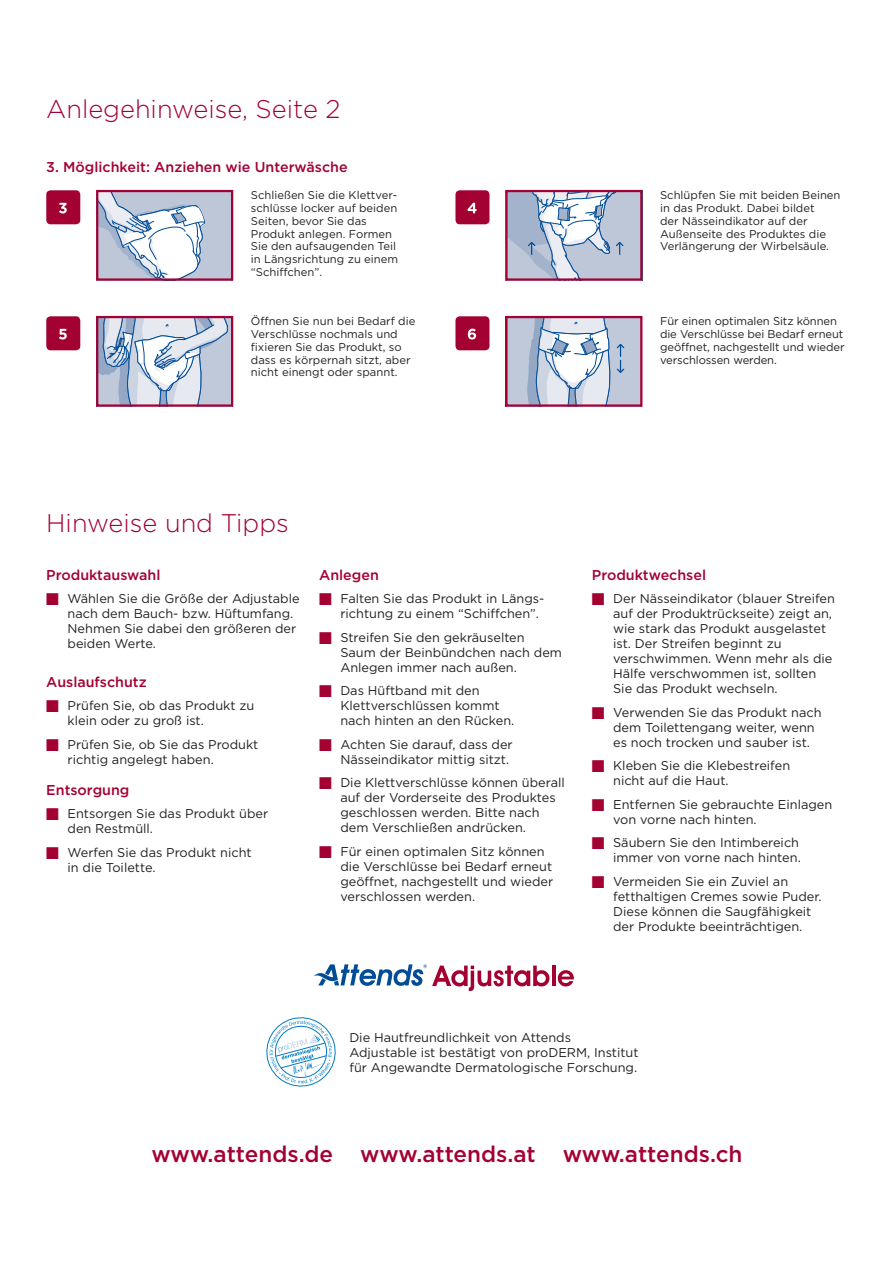
<style>
.page{position:relative;width:893px;height:1263px;background:#fff}
.page>*{position:absolute;margin:0;border:0;box-sizing:border-box;transform-origin:0 0}
.t1{font:300 25.5px "Gotham";color:#a40133}
.t2{font:500 22.5px "Gotham";color:#a40133}
.t3{font:500 14.25px "Gotham";color:#a40133}
.t4{font:12.75px/15px "Gotham";color:#231f20}
.t5{font:11.25px/12.8px "Gotham";color:#231f20}
.s1{color:#a40133}
</style>
<div class="page">
<svg style="left:508px;top:193px;width:131px;height:85px;background:#b8c6d9"></svg>
<svg style="left:99px;top:193px;width:131px;height:85px"></svg>
<svg style="left:508px;top:319px;width:131px;height:85px;background:#c1cdde"></svg>
<svg style="left:99px;top:319px;width:131px;height:85px;background:#becbdd"></svg>
<div style="left:46px;top:190px;width:34px;height:34px;background:#a40133;border-radius:4px"></div>
<svg style="left:59px;top:203px;width:8px;height:10px"></svg>
<div style="left:96px;top:190px;width:137px;height:91px;border:2px solid #a40133"></div>
<div style="left:455px;top:190px;width:34px;height:34px;background:#a40133;border-radius:4px"></div>
<svg style="left:467px;top:203px;width:10px;height:10px"></svg>
<div style="left:46px;top:316px;width:34px;height:34px;background:#a40133;border-radius:4px"></div>
<svg style="left:59px;top:329px;width:8px;height:10px"></svg>
<div style="left:455px;top:316px;width:34px;height:34px;background:#a40133;border-radius:4px"></div>
<svg style="left:468px;top:329px;width:8px;height:10px"></svg>
<div style="left:505px;top:190px;width:137px;height:91px;border:2px solid #a40133"></div>
<div style="left:96px;top:316px;width:137px;height:91px;border:2px solid #a40133"></div>
<div style="left:505px;top:316px;width:137px;height:91px;border:2px solid #a40133"></div>
<svg style="left:314px;top:964px;width:235px;height:27px"></svg>
<hr style="left:552px;top:965px;width:3px;height:21px;background:#a40133">
<svg style="left:558px;top:970px;width:16px;height:16px"></svg>
<svg style="left:266px;top:1017px;width:70px;height:70px"></svg>
<h1 class="t1" style="left:46px;top:93px;width:296px">Anlegehinweise, Seite 2</h1>
<p class="t3" style="left:46px;top:158px;width:303px">3. Möglichkeit: Anziehen wie Unterwäsche</p>
<p class="t5" style="left:251px;top:189px;width:149px">Schließen Sie die Klettver&shy;schlüsse locker auf beiden<br>Seiten, bevor Sie das<br>Produkt anlegen. Formen<br>Sie den aufsaugenden Teil in Längsrichtung zu einem “Schiffchen”.</p>
<p class="t5" style="left:660px;top:189px;width:182px">Schlüpfen Sie mit beiden Beinen in das Produkt. Dabei bildet<br>der Nässeindikator auf der<br>Außenseite des Produktes die<br>Verlängerung der Wirbelsäule.</p>
<p class="t5" style="left:251px;top:315px;width:166px">Öffnen Sie nun bei Bedarf die<br>Verschlüsse nochmals und fixieren Sie das Produkt, so dass es körpernah sitzt, aber nicht einengt oder spannt.</p>
<p class="t5" style="left:660px;top:315px;width:186px">Für einen optimalen Sitz können die Verschlüsse bei Bedarf erneut geöffnet, nachgestellt und wieder verschlossen werden.</p>
<h1 class="t1" style="left:46px;top:507px;width:244px">Hinweise und Tipps</h1>
<p class="t3" style="left:46px;top:565px;width:116px">Produktauswahl</p>
<p class="t4" style="left:68px;top:591px;width:234px;text-indent:-21px"><span class="s1">■</span> Wählen Sie die Größe der Adjustable nach dem Bauch- bzw. Hüftumfang.<br>Nehmen Sie dabei den größeren der beiden Werte.</p>
<p class="t3" style="left:46px;top:672px;width:102px">Auslaufschutz</p>
<p class="t4" style="left:68px;top:698px;width:188px;text-indent:-21px"><span class="s1">■</span> Prüfen Sie, ob das Produkt zu klein oder zu groß ist.</p>
<p class="t4" style="left:68px;top:737px;width:192px;text-indent:-21px"><span class="s1">■</span> Prüfen Sie, ob Sie das Produkt richtig angelegt haben.</p>
<p class="t3" style="left:46px;top:780px;width:85px">Entsorgung</p>
<p class="t4" style="left:68px;top:806px;width:202px;text-indent:-21px"><span class="s1">■</span> Entsorgen Sie das Produkt über den Restmüll.</p>
<p class="t4" style="left:68px;top:845px;width:186px;text-indent:-21px"><span class="s1">■</span> Werfen Sie das Produkt nicht in die Toilette.</p>
<p class="t3" style="left:319px;top:565px;width:61px">Anlegen</p>
<p class="t4" style="left:340px;top:591px;width:206px;text-indent:-21px"><span class="s1">■</span> Falten Sie das Produkt in Längs&shy;richtung zu einem “Schiffchen”.</p>
<p class="t4" style="left:340px;top:629px;width:223px;text-indent:-21px"><span class="s1">■</span> Streifen Sie den gekräuselten<br>Saum der Beinbündchen nach dem<br>Anlegen immer nach außen.</p>
<p class="t4" style="left:340px;top:683px;width:176px;text-indent:-21px"><span class="s1">■</span> Das Hüftband mit den<br>Klettverschlüssen kommt nach hinten an den Rücken.</p>
<p class="t4" style="left:319px;top:736px;width:195px;text-align:right"><span class="s1">■</span> Achten Sie darauf, dass der<br>Nässeindikator mittig sitzt.</p>
<p class="t4" style="left:340px;top:775px;width:226px;text-indent:-21px"><span class="s1">■</span> Die Klettverschlüsse können überall auf der Vorderseite des Produktes geschlossen werden. Bitte nach dem Verschließen andrücken.</p>
<p class="t4" style="left:340px;top:843px;width:214px;text-indent:-21px"><span class="s1">■</span> Für einen optimalen Sitz können die Verschlüsse bei Bedarf erneut geöffnet, nachgestellt und wieder verschlossen werden.</p>
<p class="t3" style="left:592px;top:565px;width:116px">Produktwechsel</p>
<p class="t4" style="left:613px;top:591px;width:223px;text-indent:-21px"><span class="s1">■</span> Der Nässeindikator (blauer Streifen auf der Produktrückseite) zeigt an, wie stark das Produkt ausgelastet ist. Der Streifen beginnt zu verschwimmen. Wenn mehr als die<br>Hälfe verschwommen ist, sollten<br>Sie das Produkt wechseln.</p>
<p class="t4" style="left:613px;top:704px;width:210px;text-indent:-21px"><span class="s1">■</span> Verwenden Sie das Produkt nach dem Toilettengang weiter, wenn es noch trocken und sauber ist.</p>
<p class="t4" style="left:613px;top:758px;width:179px;text-indent:-21px"><span class="s1">■</span> Kleben Sie die Klebestreifen nicht auf die Haut.</p>
<p class="t4" style="left:613px;top:796px;width:221px;text-indent:-21px"><span class="s1">■</span> Entfernen Sie gebrauchte Einlagen von vorne nach hinten.</p>
<p class="t4" style="left:592px;top:835px;width:210px;text-align:right"><span class="s1">■</span> Säubern Sie den Intimbereich immer von vorne nach hinten.</p>
<p class="t4" style="left:613px;top:873px;width:210px;text-indent:-21px"><span class="s1">■</span> Vermeiden Sie ein Zuviel an fetthaltigen Cremes sowie Puder.<br>Diese können die Saugfähigkeit der Produkte beeinträchtigen.</p>
<p class="t4" style="left:349px;top:1029px;width:291px">Die Hautfreundlichkeit von Attends<br>Adjustable ist bestätigt von proDERM, Institut für Angewandte Dermatologische Forschung.</p>
<h2 class="t2" style="left:151px;top:1140px;width:592px">www.attends.de www.attends.at www.attends.ch</h2>
</div>
